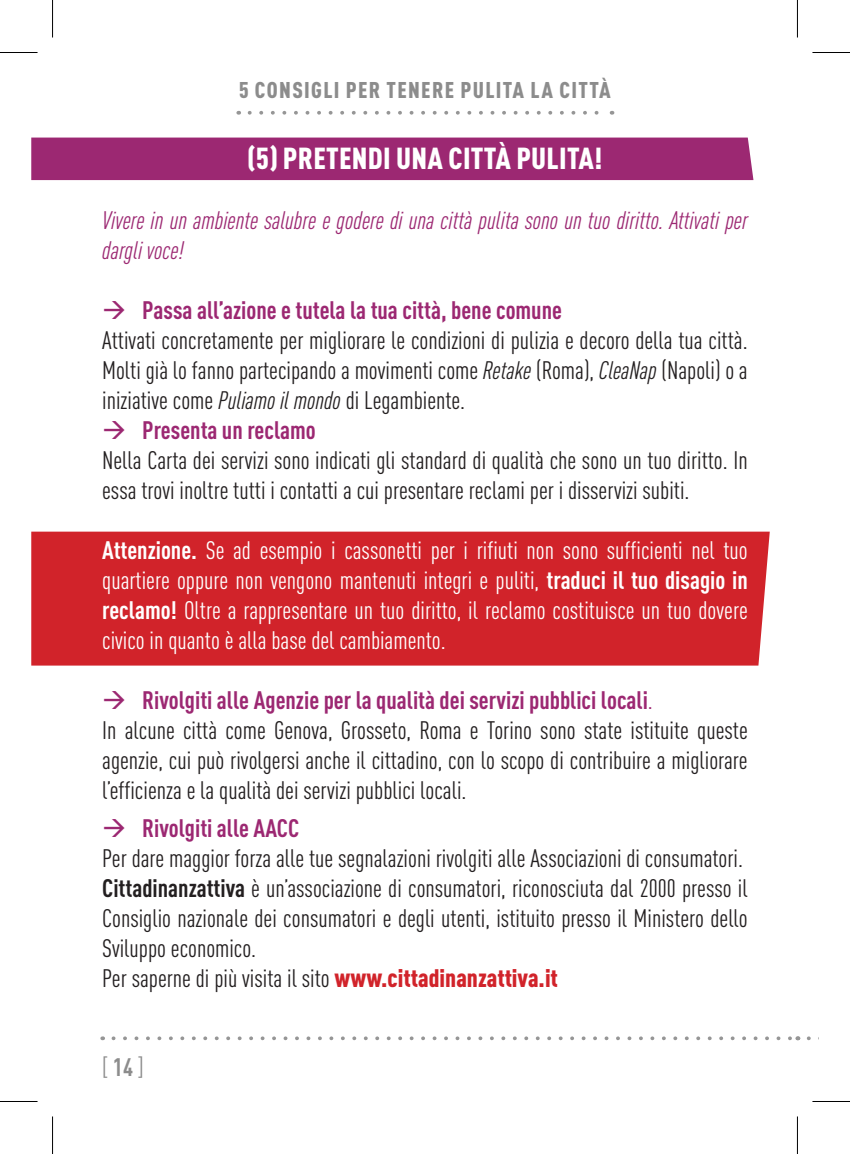
<style>
.page{position:relative;width:850px;height:1154px;background:#fff}
.page>*{position:absolute;margin:0;border:0;box-sizing:border-box;transform-origin:0 0}
.t1{font:900 condensed 30px "DIN Pro";letter-spacing:.01em;color:#fff}
.t2{font:condensed 25px/30px "DIN Pro";color:#231f20}
.t3{font:condensed 25px/30px "DIN Pro";color:#fff;text-align:justify}
.t4{font:italic condensed 25px/30px "DIN Pro";color:#9c2872}
.t5{font:condensed 25px "DIN Pro";color:#8c8c8c}
.t6{font:900 condensed 22.5px "DIN Pro";letter-spacing:.06em;color:#8c8c8c}
.s1{color:#9c2872}
.s2{font-weight:700;color:#9c2872}
.s3{font-style:italic}
.s4{font-weight:700}
.s5{font-weight:900;color:#d1232a}
</style>
<div class="page">
<svg style="left:249px;top:111px;width:350px;height:4px"></svg>
<svg style="left:113px;top:1036px;width:678px;height:4px"></svg>
<div style="left:31px;top:532px;width:738px;height:133px;background:#d1232a"></div>
<div style="left:31px;top:138px;width:722px;height:42px;background:#9c2872"></div>
<hr style="left:0;top:52px;width:38px;height:1px;background:#000">
<hr style="left:812px;top:52px;width:37px;height:1px;background:#000">
<hr style="left:0;top:1101px;width:38px;height:1px;background:#000">
<hr style="left:812px;top:1101px;width:37px;height:1px;background:#000">
<hr style="left:52px;top:0;width:1px;height:38px;background:#000">
<hr style="left:52px;top:1116px;width:1px;height:38px;background:#000">
<hr style="left:796px;top:0;width:1px;height:38px;background:#000">
<hr style="left:796px;top:1116px;width:1px;height:38px;background:#000">
<p class="t6" style="left:239px;top:73px;width:373px">5 CONSIGLI PER TENERE PULITA LA CITTÀ</p>
<p class="t1" style="left:247px;top:135px;width:356px">(5) PRETENDI UNA CITTÀ PULITA!</p>
<p class="t4" style="left:102px;top:204px;width:646px">Vivere in un ambiente salubre e godere di una città pulita sono un tuo diritto. Attivati per dargli voce!</p>
<p class="t2" style="left:102px;top:294px;width:646px"><span class="s1">→</span> <span class="s2">Passa all’azione e tutela la tua città, bene comune<br></span>Attivati concretamente per migliorare le condizioni di pulizia e decoro della tua città.<br>Molti già lo fanno partecipando a movimenti come <span class="s3">Retake</span> (Roma), <span class="s3">CleaNap</span> (Napoli) o a iniziative come <span class="s3">Puliamo il mondo</span> di Legambiente.</p>
<p class="t2" style="left:102px;top:414px;width:646px"><span class="s1">→</span> <span class="s2">Presenta un reclamo<br></span>Nella Carta dei servizi sono indicati gli standard di qualità che sono un tuo diritto. In essa trovi inoltre tutti i contatti a cui presentare reclami per i disservizi subiti.</p>
<p class="t3" style="left:102px;top:534px;width:646px"><span class="s4">Attenzione.</span> Se ad esempio i cassonetti per i rifiuti non sono sufficienti nel tuo quartiere oppure non vengono mantenuti integri e puliti, <span class="s4">traduci il tuo disagio in reclamo!</span> Oltre a rappresentare un tuo diritto, il reclamo costituisce un tuo dovere civico in quanto è alla base del cambiamento.</p>
<p class="t2" style="left:102px;top:684px;width:646px"><span class="s1">→</span> <span class="s2">Rivolgiti alle Agenzie per la qualità dei servizi pubblici locali</span><span class="s1">.<br></span>In alcune città come Genova, Grosseto, Roma e Torino sono state istituite queste agenzie, cui può rivolgersi anche il cittadino, con lo scopo di contribuire a migliorare l’efficienza e la qualità dei servizi pubblici locali.</p>
<p class="t2" style="left:102px;top:811px;width:646px"><span class="s1">→</span> <span class="s2">Rivolgiti alle AACC<br></span>Per dare maggior forza alle tue segnalazioni rivolgiti alle Associazioni di consumatori.<br><span class="s4">Cittadinanzattiva</span> è un’associazione di consumatori, riconosciuta dal 2000 presso il Consiglio nazionale dei consumatori e degli utenti, istituito presso il Ministero dello Sviluppo economico.<br>Per saperne di più visita il sito <span class="s5">www.cittadinanzattiva.it</span></p>
<p class="t5" style="left:102px;top:1049px;width:43px">[ <span class="s4">14</span> ]</p>
</div>
